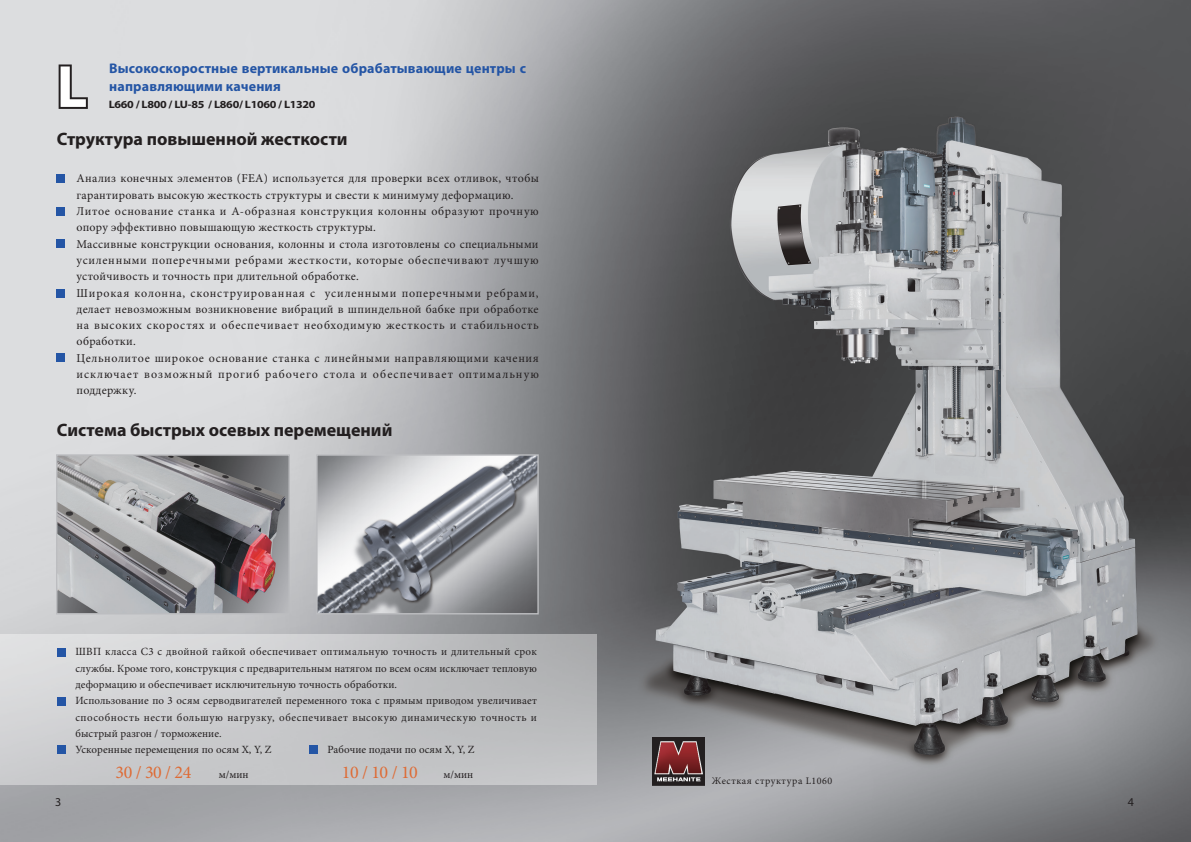
<style>
.page{position:relative;width:1191px;height:842px;background:#fff}
.page>*{position:absolute;margin:0;border:0;box-sizing:border-box;transform-origin:0 0}
.t1{font:700 60px "Myriad Pro";color:#fff}
.t2{font:700 18px "Myriad Pro";color:#231f20}
.t3{font:18px "Minion Pro";letter-spacing:-.02em;color:#de6b35}
.t4{font:700 14px/18px "Myriad Pro";letter-spacing:.01em;color:#2455a5}
.t5{font:12px/16.3px "Minion Pro";letter-spacing:.04em;color:#231f20}
.t6{font:12px "Myriad Pro";color:#231f20}
.t7{font:11px/16.3px "Minion Pro";letter-spacing:.01em;color:#231f20}
.t8{font:700 10.8px "Myriad Pro";letter-spacing:-.025em;color:#231f20;scale:1.11 1}
.t9{font:10px "Minion Pro";letter-spacing:.055em;color:#231f20}
</style>
<div class="page">
<img style="left:0;top:0;width:1191px;height:842px">
<div style="left:0;top:634px;width:596px;height:151px;background:linear-gradient(to right,#d9d9db,#b6b7b9)"></div>
<img style="left:58px;top:456px;width:230px;height:156px">
<div style="left:56px;top:454px;width:234px;height:160px;border:1px solid #bcbdc0"></div>
<img style="left:318px;top:456px;width:219px;height:156px">
<div style="left:316px;top:454px;width:223px;height:160px;border:1px solid #bcbdc0"></div>
<img style="left:652px;top:738px;width:52px;height:47px">
<div style="left:57px;top:648px;width:9px;height:9px;background:#2455a5"></div>
<div style="left:57px;top:697px;width:9px;height:9px;background:#2455a5"></div>
<div style="left:57px;top:746px;width:9px;height:8px;background:#2455a5"></div>
<div style="left:57px;top:174px;width:8px;height:9px;background:#2455a5"></div>
<div style="left:57px;top:208px;width:8px;height:8px;background:#2455a5"></div>
<div style="left:57px;top:240px;width:8px;height:8px;background:#2455a5"></div>
<div style="left:57px;top:289px;width:8px;height:9px;background:#2455a5"></div>
<div style="left:57px;top:354px;width:8px;height:8px;background:#2455a5"></div>
<div style="left:309px;top:746px;width:8px;height:8px;background:#2455a5"></div>
<svg style="left:57px;top:63px;width:33px;height:48px;background:#9e9e9f"></svg>
<h1 class="t1" style="left:57px;top:48px;width:32px">L</h1>
<p class="t4" style="left:109px;top:59px;width:418px">Высокоскоростные вертикальные обрабатывающие центры с направляющими качения</p>
<p class="t8" style="left:109px;top:98px;width:188px">L660 / L800 / LU-85 / L860/ L1060 / L1320</p>
<h2 class="t2" style="left:57px;top:128px;width:292px">Структура повышенной жесткости</h2>
<p class="t5" style="left:77px;top:171px;width:464px">Анализ конечных элементов (FEA) используется для проверки всех отливок, чтобы гарантировать высокую жесткость структуры и свести к минимуму деформацию.<br>Литое основание станка и A-образная конструкция колонны образуют прочную опору эффективно повышающую жесткость структуры.<br>Массивные конструкции основания, колонны и стола изготовлены со специальными усиленными поперечными ребрами жесткости, которые обеспечивают лучшую устойчивость и точность при длительной обработке.<br>Широкая колонна, сконструированная с усиленными поперечными ребрами, делает невозможным возникновение вибраций в шпиндельной бабке при обработке на высоких скоростях и обеспечивает необходимую жесткость и стабильность обработки.<br>Цельнолитое широкое основание станка с линейными направляющими качения исключает возможный прогиб рабочего стола и обеспечивает оптимальную поддержку.</p>
<h2 class="t2" style="left:57px;top:418px;width:337px">Система быстрых осевых перемещений</h2>
<p class="t7" style="left:75px;top:644px;width:463px">ШВП класса С3 с двойной гайкой обеспечивает оптимальную точность и длительный срок службы. Кроме того, конструкция с предварительным натягом по всем осям исключает тепловую деформацию и обеспечивает исключительную точность обработки.<br>Использование по 3 осям серводвигателей переменного тока с прямым приводом увеличивает способность нести большую нагрузку, обеспечивает высокую динамическую точность и быстрый разгон / торможение.<br>Ускоренные перемещения по осям X, Y, Z</p>
<p class="t7" style="left:327px;top:742px;width:149px">Рабочие подачи по осям X, Y, Z</p>
<h2 class="t3" style="left:115px;top:760px;width:78px">30 / 30 / 24</h2>
<p class="t7" style="left:219px;top:766px;width:31px">м/мин</p>
<h2 class="t3" style="left:342px;top:760px;width:78px">10 / 10 / 10</h2>
<p class="t7" style="left:443px;top:766px;width:31px">м/мин</p>
<p class="t9" style="left:712px;top:774px;width:122px">Жесткая структура L1060</p>
<p class="t6" style="left:55px;top:794px;width:8px">3</p>
<p class="t6" style="left:1127px;top:794px;width:8px">4</p>
</div>
